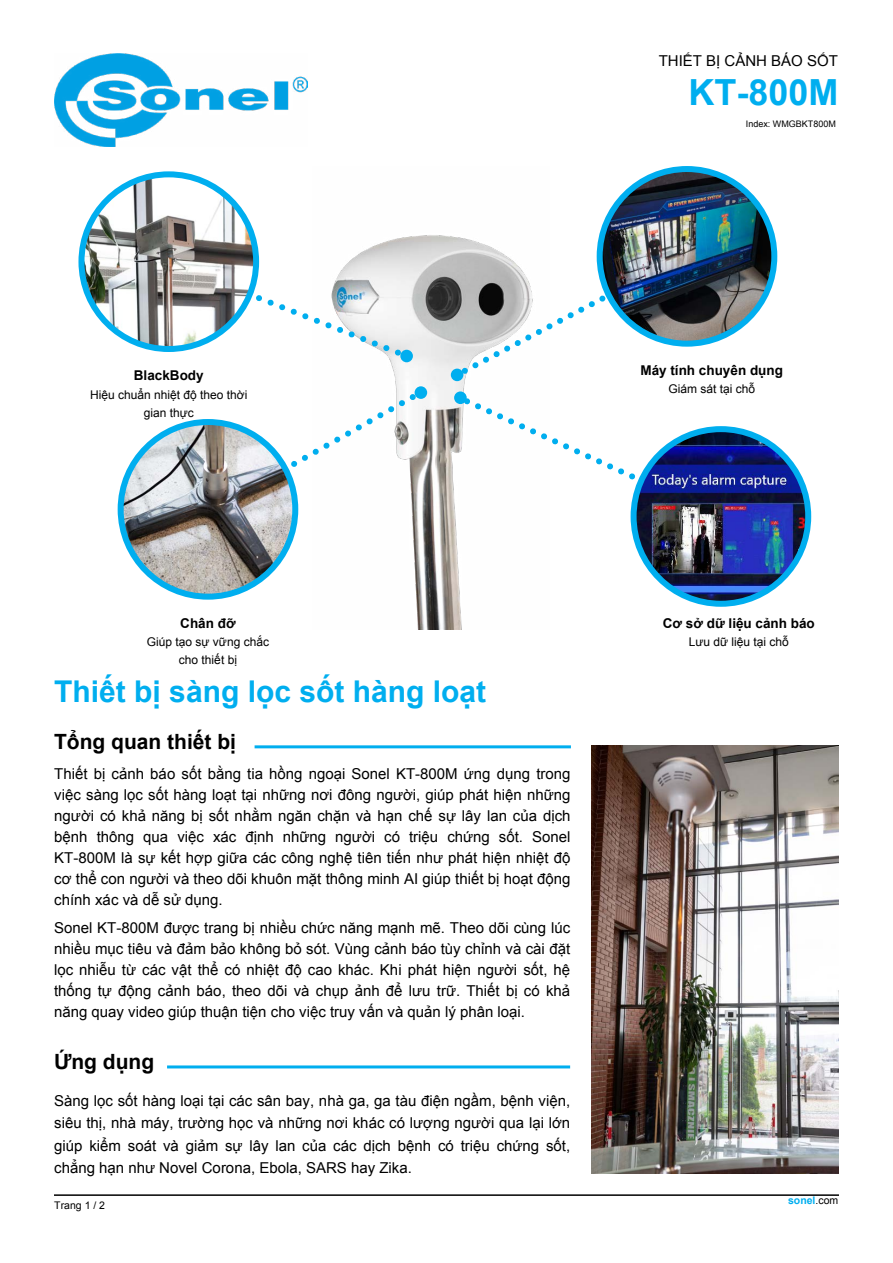
<style>
.page{position:relative;width:893px;height:1263px;background:#fff}
.page>*{position:absolute;margin:0;border:0;box-sizing:border-box;transform-origin:0 0}
.t1{font:700 36px "Arial";color:#00aeef}
.t2{font:700 30px "Arial";color:#00aeef}
.t3{font:700 21px "Arial";color:#000}
.t4{font:15px/21px "Arial";color:#000;text-align:justify}
.t5{font:700 13.5px "Arial";color:#000}
.t6{font:12px/18px "Arial";color:#000;text-align:center}
.t7{font:700 10.5px "Arial";color:#00aeef}
.t8{font:10.5px "Arial";color:#000}
.t9{font:9px "Arial";color:#000}
.s1{font-weight:400;color:#000}
</style>
<div class="page">
<hr style="left:54px;top:1194px;width:785px;height:2px;background:#000">
<hr style="left:255px;top:745px;width:316px;height:3px;background:#00aeef">
<img style="left:591px;top:745px;width:248px;height:428px">
<hr style="left:167px;top:1065px;width:403px;height:3px;background:#00aeef">
<img style="left:352px;top:235px;width:146px;height:394px">
<img style="left:54px;top:54px;width:253px;height:93px">
<svg style="left:178px;top:259px;width:231px;height:103px"></svg>
<svg style="left:217px;top:387px;width:207px;height:128px"></svg>
<svg style="left:454px;top:251px;width:224px;height:129px"></svg>
<img style="left:81px;top:174px;width:175px;height:175px;border-radius:87px">
<div style="left:78px;top:171px;width:181px;height:181px;border:6px solid #00aeef;border-radius:50%"></div>
<img style="left:121px;top:422px;width:174px;height:175px;border-radius:87px">
<div style="left:118px;top:419px;width:180px;height:181px;border:6px solid #00aeef;border-radius:50%"></div>
<img style="left:600px;top:169px;width:174px;height:175px;border-radius:87px">
<div style="left:597px;top:166px;width:180px;height:181px;border:6px solid #00aeef;border-radius:50%"></div>
<svg style="left:457px;top:392px;width:255px;height:127px"></svg>
<img style="left:634px;top:429px;width:174px;height:175px;border-radius:87px">
<div style="left:631px;top:426px;width:180px;height:181px;border:6px solid #00aeef;border-radius:50%"></div>
<div style="left:400px;top:350px;width:13px;height:12px;background:#00aeef;border-radius:50%"></div>
<div style="left:415px;top:386px;width:12px;height:13px;background:#00aeef;border-radius:50%"></div>
<div style="left:454px;top:391px;width:13px;height:13px;background:#00aeef;border-radius:50%"></div>
<div style="left:451px;top:369px;width:12px;height:12px;background:#00aeef;border-radius:50%"></div>
<p class="t4" style="left:659px;top:50px;width:181px">THIẾT BỊ CẢNH BÁO SỐT</p>
<h1 class="t1" style="left:688px;top:68px;width:152px">KT-800M</h1>
<p class="t9" style="left:746px;top:118px;width:92px">Index: WMGBKT800M</p>
<p class="t5" style="left:134px;top:366px;width:71px">BlackBody</p>
<p class="t6" style="left:90px;top:385px;width:159px">Hiệu chuẩn nhiệt độ theo thời gian thực</p>
<p class="t5" style="left:640px;top:361px;width:144px">Máy tính chuyên dụng</p>
<p class="t6" style="left:668px;top:380px;width:88px">Giám sát tại chỗ</p>
<p class="t5" style="left:180px;top:613px;width:57px">Chân đỡ</p>
<p class="t6" style="left:147px;top:633px;width:124px">Giúp tạo sự vững chắc cho thiết bị</p>
<h2 class="t2" style="left:54px;top:671px;width:433px">Thiết bị sàng lọc sốt hàng loạt</h2>
<h3 class="t3" style="left:54px;top:727px;width:184px">Tổng quan thiết bị</h3>
<p class="t4" style="left:54px;top:763px;width:518px">Thiết bị cảnh báo sốt bằng tia hồng ngoại Sonel KT-800M ứng dụng trong việc sàng lọc sốt hàng loạt tại những nơi đông người, giúp phát hiện những người có khả năng bị sốt nhằm ngăn chặn và hạn chế sự lây lan của dịch bệnh thông qua việc xác định những người có triệu chứng sốt. Sonel KT-800M là sự kết hợp giữa các công nghệ tiên tiến như phát hiện nhiệt độ cơ thể con người và theo dõi khuôn mặt thông minh AI giúp thiết bị hoạt động chính xác và dễ sử dụng.</p>
<p class="t4" style="left:54px;top:917px;width:518px">Sonel KT-800M được trang bị nhiều chức năng mạnh mẽ. Theo dõi cùng lúc nhiều mục tiêu và đảm bảo không bỏ sót. Vùng cảnh báo tùy chỉnh và cài đặt lọc nhiễu từ các vật thể có nhiệt độ cao khác. Khi phát hiện người sốt, hệ thống tự động cảnh báo, theo dõi và chụp ảnh để lưu trữ. Thiết bị có khả năng quay video giúp thuận tiện cho việc truy vấn và quản lý phân loại.</p>
<h3 class="t3" style="left:54px;top:1047px;width:102px">Ứng dụng</h3>
<p class="t4" style="left:54px;top:1089px;width:518px;line-height:22.5px">Sàng lọc sốt hàng loại tại các sân bay, nhà ga, ga tàu điện ngầm, bệnh viện, siêu thị, nhà máy, trường học và những nơi khác có lượng người qua lại lớn giúp kiểm soát và giảm sự lây lan của các dịch bệnh có triệu chứng sốt, chẳng hạn như Novel Corona, Ebola, SARS hay Zika.</p>
<p class="t8" style="left:54px;top:1198px;width:52px">Trang 1 / 2</p>
<p class="t5" style="left:663px;top:614px;width:154px">Cơ sở dữ liệu cảnh báo</p>
<p class="t6" style="left:689px;top:633px;width:102px">Lưu dữ liệu tại chỗ</p>
<p class="t7" style="left:788px;top:1193px;width:52px">sonel<span class="s1">.com</span></p>
</div>
